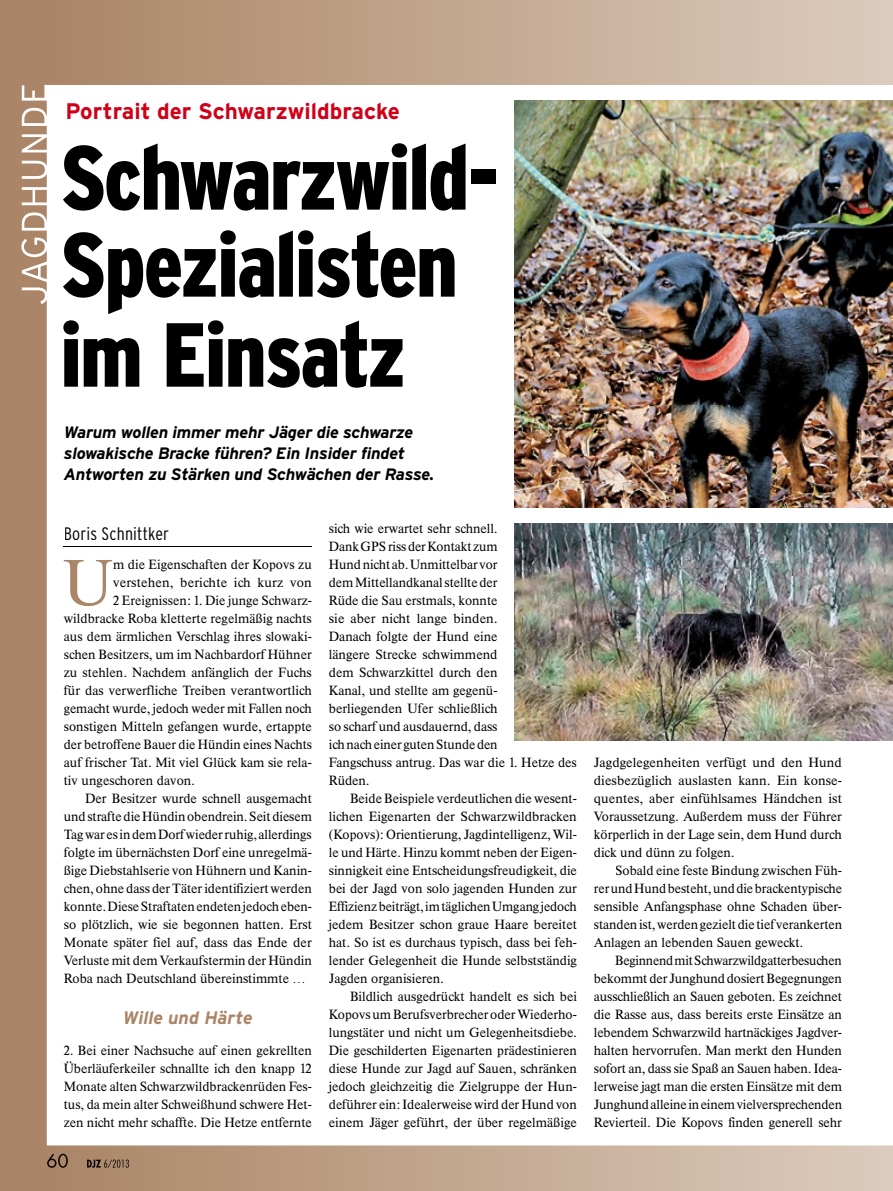
<style>
.page{position:relative;width:893px;height:1191px;background:#fff}
.page>*{position:absolute;margin:0;border:0;box-sizing:border-box;transform-origin:0 0}
.t1{font:900 condensed 90.6px/88.5px "Parey Interstate";letter-spacing:-.02em;color:#000}
.t2{font:500 64.2px "Parey Times BQ";color:#aa8567}
.t3{font:700 22.5px "Parey Interstate";color:#d10019}
.t4{font:300 condensed 18px "Parey Interstate";letter-spacing:.01em;color:#000}
.t5{font:italic 700 18px "Parey Interstate";letter-spacing:-.005em;color:#aa8567}
.t6{font:italic 700 16.5px/21px "Parey Interstate";letter-spacing:-.015em;color:#000}
.t7{font:500 13.2px/18px "Parey Times BQ";color:#000;text-align:justify}
</style>
<div class="page">
<div style="left:0;top:0;width:47px;height:1191px;background:#aa8567"></div>
<svg style="left:45px;top:1145px;width:848px;height:46px;background:#c3a993"></svg>
<div style="left:46px;top:0;width:847px;height:85px;background:linear-gradient(to right,#aa8566,#dcccbd)"></div>
<img style="left:47px;top:1153px;width:22px;height:14px">
<img style="left:87px;top:1159px;width:14px;height:8px">
<svg style="left:101px;top:1159px;width:28px;height:8px"></svg>
<hr style="left:64px;top:546px;width:248px;height:1px;background:#000">
<img style="left:514px;top:101px;width:379px;height:406px">
<img style="left:514px;top:524px;width:379px;height:216px">
<h3 class="t3" style="left:65px;top:99px;width:336px">Portrait der Schwarzwildbracke</h3>
<h1 class="t1" style="left:60px;top:133px;width:441px">Schwarzwild-<br>Spezialisten im Einsatz</h1>
<p class="t6" style="left:64px;top:421px;width:372px">Warum wollen immer mehr Jäger die schwarze slowakische Bracke führen? Ein Insider findet<br>Antworten zu Stärken und Schwächen der Rasse.</p>
<h3 class="t4" style="left:64px;top:523px;width:107px">Boris Schnittker</h3>
<h2 class="t2" style="left:63px;top:545px;width:51px">U</h2>
<p class="t7" style="left:113px;top:556px;width:200px">m die Eigenschaften der Kopovs zu</p>
<p class="t7" style="left:113px;top:574px;width:200px">verstehen, berichte ich kurz von</p>
<p class="t7" style="left:113px;top:592px;width:200px">2 Ereignissen: 1. Die junge Schwarz-</p>
<p class="t7" style="left:64px;top:610px;width:250px">wildbracke Roba kletterte regelmäßig nachts</p>
<p class="t7" style="left:64px;top:628px;width:250px">aus dem ärmlichen Verschlag ihres slowaki-</p>
<p class="t7" style="left:64px;top:646px;width:250px">schen Besitzers, um im Nachbardorf Hühner</p>
<p class="t7" style="left:64px;top:664px;width:250px">zu stehlen. Nachdem anfänglich der Fuchs</p>
<p class="t7" style="left:64px;top:682px;width:250px">für das verwerfliche Treiben verantwortlich</p>
<p class="t7" style="left:64px;top:700px;width:250px">gemacht wurde, jedoch weder mit Fallen noch</p>
<p class="t7" style="left:64px;top:718px;width:250px">sonstigen Mitteln gefangen wurde, ertappte</p>
<p class="t7" style="left:64px;top:736px;width:250px">der betroffene Bauer die Hündin eines Nachts</p>
<p class="t7" style="left:64px;top:754px;width:250px">auf frischer Tat. Mit viel Glück kam sie rela-</p>
<p class="t7" style="left:64px;top:772px;width:133px">tiv ungeschoren davon.</p>
<p class="t7" style="left:85px;top:790px;width:228px">Der Besitzer wurde schnell ausgemacht</p>
<p class="t7" style="left:64px;top:808px;width:250px">und strafte die Hündin obendrein. Seit diesem</p>
<p class="t7" style="left:64px;top:826px;width:249px">Tag war es in dem Dorf wieder ruhig, allerdings</p>
<p class="t7" style="left:64px;top:844px;width:250px">folgte im übernächsten Dorf eine unregelmä-</p>
<p class="t7" style="left:64px;top:862px;width:250px">ßige Diebstahlserie von Hühnern und Kanin-</p>
<p class="t7" style="left:64px;top:880px;width:250px">chen, ohne dass der Täter identifiziert werden</p>
<p class="t7" style="left:64px;top:898px;width:250px">konnte. Diese Straftaten endeten jedoch eben-</p>
<p class="t7" style="left:64px;top:916px;width:250px">so plötzlich, wie sie begonnen hatten. Erst</p>
<p class="t7" style="left:64px;top:934px;width:249px">Monate später fiel auf, dass das Ende der</p>
<p class="t7" style="left:64px;top:952px;width:250px">Verluste mit dem Verkaufstermin der Hündin</p>
<p class="t7" style="left:64px;top:970px;width:244px">Roba nach Deutschland übereinstimmte …</p>
<h3 class="t5" style="left:123px;top:1007px;width:131px">Wille und Härte</h3>
<p class="t7" style="left:64px;top:1042px;width:250px">2. Bei einer Nachsuche auf einen gekrellten Überläuferkeiler schnallte ich den knapp 12<br>Monate alten Schwarzwildbrackenrüden Fes&shy;tus, da mein alter Schweißhund schwere Het&shy;zen nicht mehr schaffte. Die Hetze entfernte</p>
<p class="t7" style="left:329px;top:520px;width:249px;text-align:left">sich wie erwartet sehr schnell.<br>Dank GPS riss der Kontakt zum<br>Hund nicht ab. Unmittelbar vor<br>dem Mittellandkanal stellte der<br>Rüde die Sau erstmals, konnte<br>sie aber nicht lange binden.<br>Danach folgte der Hund eine<br>längere Strecke schwimmend<br>dem Schwarzkittel durch den<br>Kanal, und stellte am gegenü-<br>berliegenden Ufer schließlich<br>so scharf und ausdauernd, dass<br>ich nach einer guten Stunde den<br>Fangschuss antrug. Das war die 1. Hetze des<br>Rüden.</p>
<p class="t7" style="left:329px;top:790px;width:250px;text-indent:21px">Beide Beispiele verdeutlichen die wesent&shy;lichen Eigenarten der Schwarzwildbracken (Kopovs): Orientierung, Jagdintelligenz, Wil&shy;le und Härte. Hinzu kommt neben der Eigen&shy;sinnigkeit eine Entscheidungsfreudigkeit, die bei der Jagd von solo jagenden Hunden zur Effizienz beiträgt, im täglichen Umgang jedoch jedem Besitzer schon graue Haare bereitet hat. So ist es durchaus typisch, dass bei feh&shy;lender Gelegenheit die Hunde selbstständig Jagden organisieren.</p>
<p class="t7" style="left:329px;top:988px;width:250px;text-indent:21px">Bildlich ausgedrückt handelt es sich bei Kopovs um Berufsverbrecher oder Wiederho&shy;lungstäter und nicht um Gelegenheitsdiebe.<br>Die geschilderten Eigenarten prädestinieren diese Hunde zur Jagd auf Sauen, schränken jedoch gleichzeitig die Zielgruppe der Hun&shy;deführer ein: Idealerweise wird der Hund von einem Jäger geführt, der über regelmäßige</p>
<p class="t7" style="left:594px;top:754px;width:250px">Jagdgelegenheiten verfügt und den Hund diesbezüglich auslasten kann. Ein konse&shy;quentes, aber einfühlsames Händchen ist Voraussetzung. Außerdem muss der Führer körperlich in der Lage sein, dem Hund durch dick und dünn zu folgen.</p>
<p class="t7" style="left:594px;top:862px;width:250px;text-indent:21px">Sobald eine feste Bindung zwischen Füh&shy;rer und Hund besteht, und die brackentypische sensible Anfangsphase ohne Schaden über&shy;standen ist, werden gezielt die tief verankerten Anlagen an lebenden Sauen geweckt.</p>
<p class="t7" style="left:594px;top:952px;width:250px;text-indent:21px">Beginnend mit Schwarzwildgatterbesuchen bekommt der Junghund dosiert Begegnungen ausschließlich an Sauen geboten. Es zeichnet die Rasse aus, dass bereits erste Einsätze an lebendem Schwarzwild hartnäckiges Jagdver&shy;halten hervorrufen. Man merkt den Hunden sofort an, dass sie Spaß an Sauen haben. Idea&shy;lerweise jagt man die ersten Einsätze mit dem Junghund alleine in einem vielversprechenden Revierteil. Die Kopovs finden generell sehr</p>
</div>
